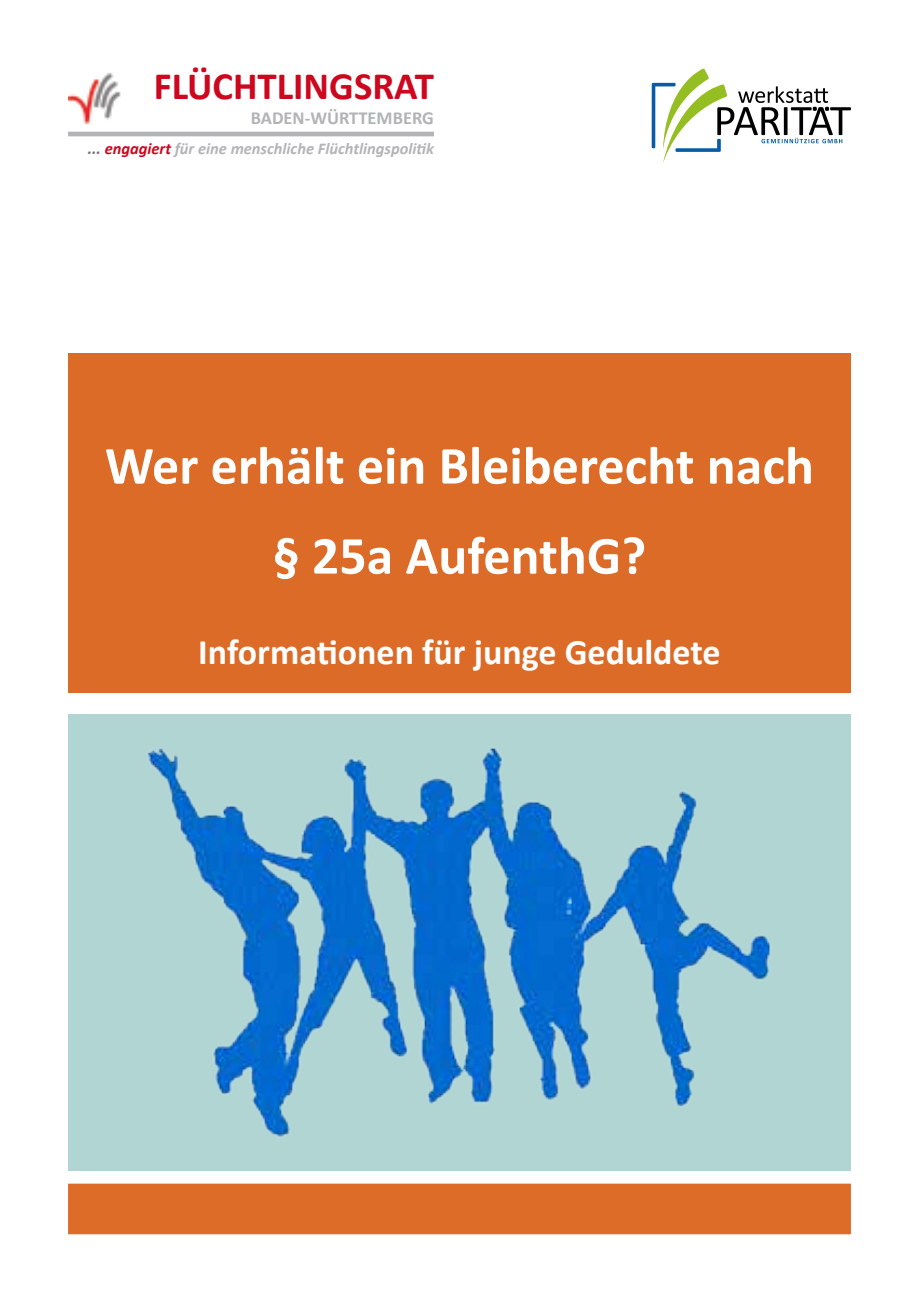
<style>
.page{position:relative;width:919px;height:1310px;background:#fff}
.page>*{position:absolute;margin:0;border:0;box-sizing:border-box;transform-origin:0 0}
.t1{font:700 54px/90px "Calibri";color:#fff;text-align:center}
.t2{font:700 38.7px "Calibri";color:#cd071e}
.t3{font:700 36px "Calibri";color:#fff}
.t4{font:700 18.3px "Calibri";color:#b1b3b4}
.t5{font:italic 700 16.5px "Calibri";color:#b1b3b4}
.s1{color:#707172}
.s2{color:#cd071e}
</style>
<div class="page">
<div style="left:68px;top:353px;width:782px;height:339px;background:#db6b27"></div>
<div style="left:68px;top:713px;width:782px;height:457px;background:#b1d5d3"></div>
<img style="left:147px;top:748px;width:623px;height:389px">
<div style="left:68px;top:1183px;width:782px;height:51px;background:#dc6c27;border:3px solid #dc6c27"></div>
<hr style="left:68px;top:132px;width:366px;height:4px;background:#b1b3b4">
<img style="left:68px;top:72px;width:53px;height:52px">
<svg style="left:651px;top:69px;width:199px;height:94px"></svg>
<h2 class="t2" style="left:154px;top:61px;width:281px">FLÜCHTLINGSRAT</h2>
<p class="t4" style="left:251px;top:106px;width:185px">BADEN-WÜRTTEMBERG</p>
<p class="t5" style="left:88px;top:138px;width:347px"><span class="s1">...</span> <span class="s2">engagiert</span> für eine menschliche Flüchtlingspolitik</p>
<h1 class="t1" style="left:105px;top:420px;width:710px">Wer erhält ein Bleiberecht nach § 25a AufenthG?</h1>
<h3 class="t3" style="left:198px;top:628px;width:524px">Informationen für junge Geduldete</h3>
</div>
